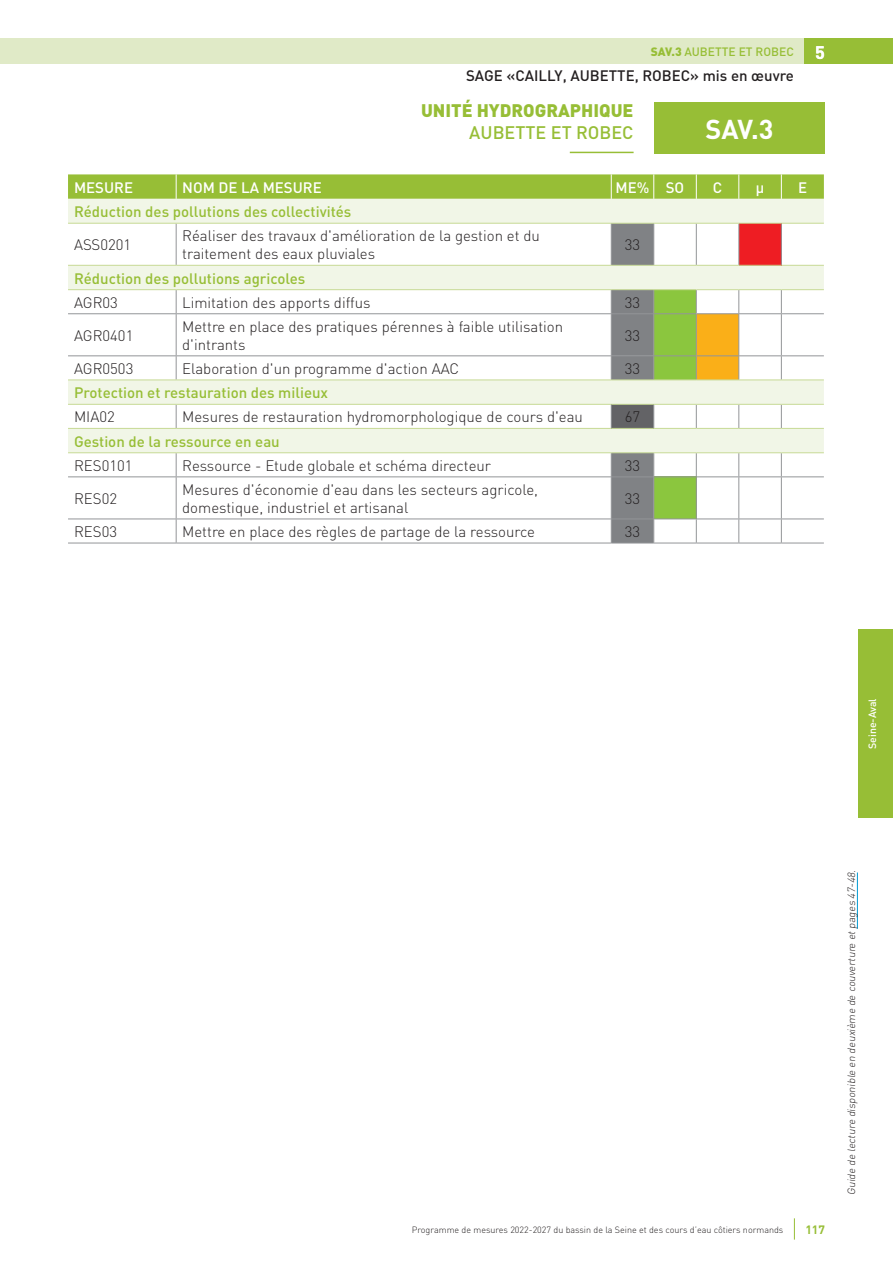
<style>
.page{position:relative;width:893px;height:1263px;background:#fff}
.page>*{position:absolute;margin:0;border:0;box-sizing:border-box;transform-origin:0 0}
.t1{font:700 27px "DIN";color:#fff}
.t2{font:900 18px "DIN";color:#97be36}
.t3{font:500 18px "DIN";color:#97be36}
.t4{font:300 15px/18px "DIN";color:#231f20}
.t5{font:500 15px "DIN";color:#97be36}
.t6{font:500 15px "DIN";color:#231f20}
.t7{font:500 15px "DIN";color:#fff}
.t8{font:500 12px "DIN";color:#97be36}
.t9{font:700 12px "DIN";color:#97be36}
.t10{font:300 10.5px "DIN";color:#231f20}
.t11{font:500 10.5px "DIN";color:#fff}
.t12{font:300 9px "DIN";color:#231f20}
.s1{font-weight:900}
.s2{font-weight:700;font-size:18px;color:#fff}
</style>
<div class="page">
<div style="left:0;top:38px;width:804px;height:26px;background:#e0eac7"></div>
<div style="left:804px;top:38px;width:89px;height:26px;background:#97be36"></div>
<div style="left:654px;top:102px;width:171px;height:51px;background:#97be36"></div>
<hr style="left:570px;top:152px;width:64px;height:1px;background:#97be36">
<svg style="left:794px;top:1218px;width:1px;height:21px"></svg>
<svg style="left:68px;top:199px;width:756px;height:253px"></svg>
<hr style="left:176px;top:224px;width:1px;height:41px;background:#939598">
<svg style="left:176px;top:290px;width:1px;height:23px"></svg>
<hr style="left:68px;top:313px;width:108px;height:1px;background:#939598">
<hr style="left:176px;top:313px;width:435px;height:1px;background:#939598">
<hr style="left:176px;top:314px;width:1px;height:41px;background:#939598">
<hr style="left:68px;top:355px;width:108px;height:1px;background:#939598">
<hr style="left:176px;top:355px;width:435px;height:1px;background:#939598">
<svg style="left:176px;top:356px;width:1px;height:24px"></svg>
<svg style="left:176px;top:405px;width:1px;height:23px"></svg>
<svg style="left:176px;top:453px;width:1px;height:23px"></svg>
<hr style="left:68px;top:476px;width:108px;height:1px;background:#939598">
<hr style="left:176px;top:476px;width:435px;height:1px;background:#939598">
<hr style="left:176px;top:477px;width:1px;height:42px;background:#939598">
<hr style="left:68px;top:519px;width:108px;height:1px;background:#939598">
<hr style="left:176px;top:519px;width:435px;height:1px;background:#939598">
<svg style="left:176px;top:519px;width:1px;height:24px"></svg>
<svg style="left:611px;top:224px;width:213px;height:319px"></svg>
<hr style="left:68px;top:543px;width:108px;height:1px;background:#939598">
<hr style="left:176px;top:543px;width:435px;height:1px;background:#939598">
<hr style="left:611px;top:543px;width:43px;height:1px;background:#939598">
<hr style="left:654px;top:543px;width:42px;height:1px;background:#939598">
<hr style="left:696px;top:543px;width:43px;height:1px;background:#939598">
<hr style="left:739px;top:543px;width:42px;height:1px;background:#939598">
<hr style="left:781px;top:543px;width:43px;height:1px;background:#939598">
<svg style="left:68px;top:174px;width:756px;height:25px;background:#9ac03d"></svg>
<hr style="left:68px;top:380px;width:108px;height:1px;background:#c7da95">
<hr style="left:176px;top:380px;width:435px;height:1px;background:#c7da95">
<hr style="left:611px;top:380px;width:43px;height:1px;background:#c7da95">
<hr style="left:654px;top:380px;width:42px;height:1px;background:#c7da95">
<hr style="left:696px;top:380px;width:43px;height:1px;background:#c7da95">
<hr style="left:739px;top:380px;width:42px;height:1px;background:#c7da95">
<hr style="left:781px;top:380px;width:43px;height:1px;background:#c7da95">
<hr style="left:68px;top:289px;width:108px;height:1px;background:#c7da95">
<hr style="left:176px;top:289px;width:435px;height:1px;background:#c7da95">
<hr style="left:611px;top:289px;width:43px;height:1px;background:#c7da95">
<hr style="left:654px;top:289px;width:42px;height:1px;background:#c7da95">
<hr style="left:696px;top:289px;width:43px;height:1px;background:#c7da95">
<hr style="left:739px;top:289px;width:42px;height:1px;background:#c7da95">
<hr style="left:781px;top:289px;width:43px;height:1px;background:#c7da95">
<hr style="left:68px;top:404px;width:108px;height:1px;background:#c7da95">
<hr style="left:176px;top:404px;width:435px;height:1px;background:#c7da95">
<hr style="left:611px;top:404px;width:43px;height:1px;background:#c7da95">
<hr style="left:654px;top:404px;width:42px;height:1px;background:#c7da95">
<hr style="left:696px;top:404px;width:43px;height:1px;background:#c7da95">
<hr style="left:739px;top:404px;width:42px;height:1px;background:#c7da95">
<hr style="left:781px;top:404px;width:43px;height:1px;background:#c7da95">
<hr style="left:68px;top:452px;width:108px;height:1px;background:#c7da95">
<hr style="left:176px;top:452px;width:435px;height:1px;background:#c7da95">
<hr style="left:611px;top:452px;width:43px;height:1px;background:#c7da95">
<hr style="left:654px;top:452px;width:42px;height:1px;background:#c7da95">
<hr style="left:696px;top:452px;width:43px;height:1px;background:#c7da95">
<hr style="left:739px;top:452px;width:42px;height:1px;background:#c7da95">
<hr style="left:781px;top:452px;width:43px;height:1px;background:#c7da95">
<hr style="left:68px;top:223px;width:108px;height:1px;background:#c7da95">
<hr style="left:176px;top:223px;width:435px;height:1px;background:#c7da95">
<hr style="left:611px;top:223px;width:43px;height:1px;background:#c7da95">
<hr style="left:654px;top:223px;width:42px;height:1px;background:#c7da95">
<hr style="left:696px;top:223px;width:43px;height:1px;background:#c7da95">
<hr style="left:739px;top:223px;width:42px;height:1px;background:#c7da95">
<hr style="left:781px;top:223px;width:43px;height:1px;background:#c7da95">
<hr style="left:68px;top:265px;width:108px;height:1px;background:#c7da95">
<hr style="left:176px;top:265px;width:435px;height:1px;background:#c7da95">
<hr style="left:611px;top:265px;width:43px;height:1px;background:#c7da95">
<hr style="left:654px;top:265px;width:42px;height:1px;background:#c7da95">
<hr style="left:696px;top:265px;width:43px;height:1px;background:#c7da95">
<hr style="left:739px;top:265px;width:42px;height:1px;background:#c7da95">
<hr style="left:781px;top:265px;width:43px;height:1px;background:#c7da95">
<hr style="left:68px;top:428px;width:108px;height:1px;background:#c7da95">
<hr style="left:176px;top:428px;width:435px;height:1px;background:#c7da95">
<hr style="left:611px;top:428px;width:43px;height:1px;background:#c7da95">
<hr style="left:654px;top:428px;width:42px;height:1px;background:#c7da95">
<hr style="left:696px;top:428px;width:43px;height:1px;background:#c7da95">
<hr style="left:739px;top:428px;width:42px;height:1px;background:#c7da95">
<hr style="left:781px;top:428px;width:43px;height:1px;background:#c7da95">
<div style="left:859px;top:629px;width:34px;height:189px;background:#97be36"></div>
<hr style="left:857px;top:872px;width:1px;height:57px;background:#0099d1">
<p class="t8" style="left:651px;top:44px;width:176px"><span class="s1">SAV.3</span> AUBETTE ET ROBEC <span class="s2">5</span></p>
<p class="t6" style="left:466px;top:66px;width:329px">SAGE «CAILLY, AUBETTE, ROBEC» mis en œuvre</p>
<p class="t2" style="left:421px;top:99px;width:214px">UNITÉ HYDROGRAPHIQUE</p>
<p class="t3" style="left:469px;top:121px;width:166px">AUBETTE ET ROBEC</p>
<h1 class="t1" style="left:705px;top:112px;width:70px">SAV.3</h1>
<p class="t7" style="left:74px;top:178px;width:61px">MESURE</p>
<p class="t7" style="left:182px;top:178px;width:141px">NOM DE LA MESURE</p>
<p class="t7" style="left:616px;top:178px;width:70px">ME% SO</p>
<p class="t7" style="left:713px;top:178px;width:11px">C</p>
<p class="t7" style="left:756px;top:178px;width:10px">μ</p>
<p class="t7" style="left:798px;top:178px;width:11px">E</p>
<p class="t5" style="left:74px;top:202px;width:279px">Réduction des pollutions des collectivités</p>
<p class="t4" style="left:74px;top:236px;width:59px">ASS0201</p>
<p class="t4" style="left:182px;top:227px;width:359px">Réaliser des travaux d'amélioration de la gestion et du traitement des eaux pluviales</p>
<p class="t4" style="left:625px;top:236px;width:17px">33</p>
<p class="t5" style="left:74px;top:269px;width:233px">Réduction des pollutions agricoles</p>
<p class="t4" style="left:74px;top:293px;width:45px">AGR03</p>
<p class="t4" style="left:182px;top:293px;width:190px">Limitation des apports diffus</p>
<p class="t4" style="left:625px;top:293px;width:17px">33</p>
<p class="t4" style="left:74px;top:326px;width:61px">AGR0401</p>
<p class="t4" style="left:182px;top:317px;width:382px">Mettre en place des pratiques pérennes à faible utilisation d'intrants</p>
<p class="t4" style="left:625px;top:326px;width:17px">33</p>
<p class="t4" style="left:74px;top:359px;width:61px">AGR0503</p>
<p class="t4" style="left:182px;top:359px;width:279px">Elaboration d'un programme d'action AAC</p>
<p class="t4" style="left:625px;top:359px;width:17px">33</p>
<p class="t5" style="left:74px;top:383px;width:256px">Protection et restauration des milieux</p>
<p class="t4" style="left:74px;top:408px;width:42px">MIA02</p>
<p class="t4" style="left:182px;top:408px;width:402px">Mesures de restauration hydromorphologique de cours d'eau</p>
<p class="t4" style="left:625px;top:408px;width:17px">67</p>
<p class="t5" style="left:74px;top:432px;width:207px">Gestion de la ressource en eau</p>
<p class="t4" style="left:74px;top:456px;width:60px">RES0101</p>
<p class="t4" style="left:182px;top:456px;width:310px">Ressource - Etude globale et schéma directeur</p>
<p class="t4" style="left:625px;top:456px;width:17px">33</p>
<p class="t4" style="left:74px;top:489px;width:45px">RES02</p>
<p class="t4" style="left:182px;top:480px;width:357px">Mesures d'économie d'eau dans les secteurs agricole, domestique, industriel et artisanal</p>
<p class="t4" style="left:625px;top:489px;width:17px">33</p>
<p class="t4" style="left:74px;top:522px;width:45px">RES03</p>
<p class="t4" style="left:182px;top:522px;width:354px">Mettre en place des règles de partage de la ressource</p>
<p class="t4" style="left:625px;top:522px;width:17px">33</p>
<p class="t11" style="left:866px;top:749px;width:52px;rotate:-90deg">Seine-Aval</p>
<p class="t12" style="left:412px;top:1224px;width:373px">Programme de mesures 2022-2027 du bassin de la Seine et des cours d’eau côtiers normands</p>
<p class="t9" style="left:805px;top:1222px;width:21px">117</p>
<p class="t10" style="left:845px;top:1195px;width:328px;rotate:-90deg">Guide de lecture disponible en deuxième de couverture et pag es 47-48.</p>
</div>
